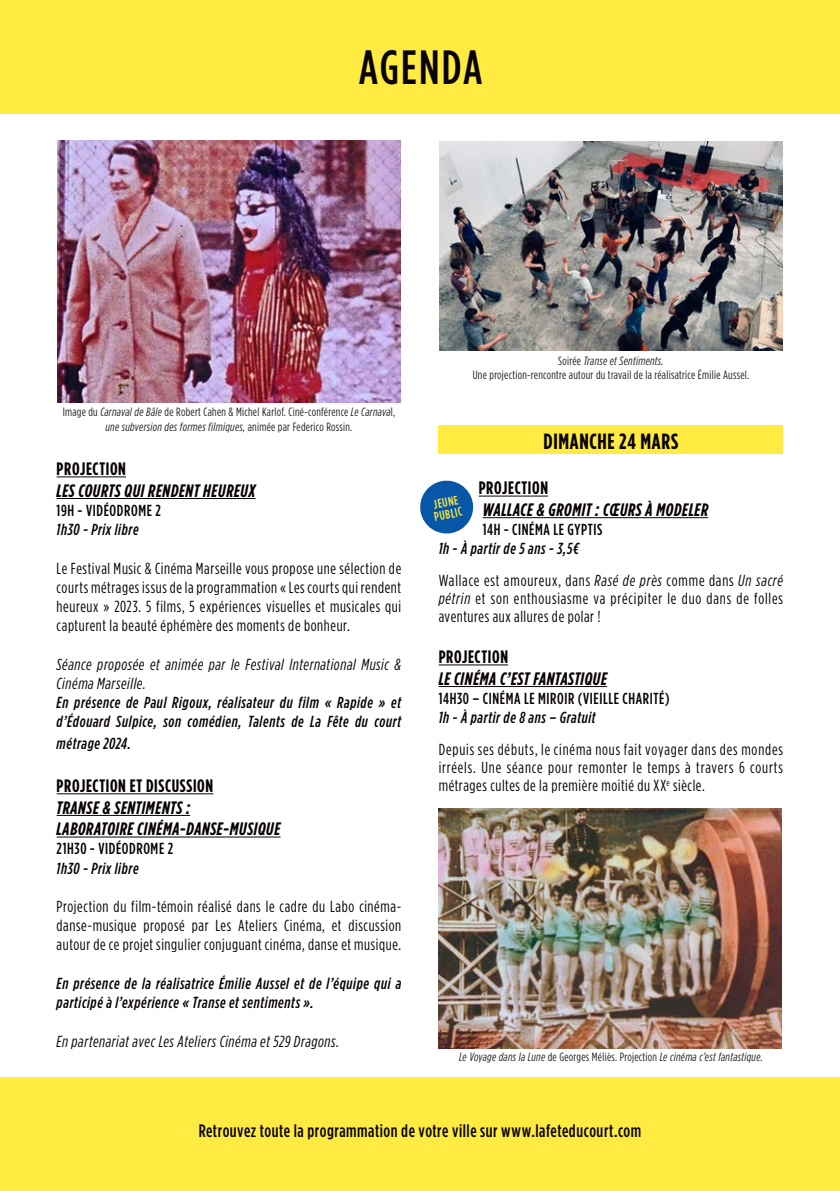
<style>
.page{position:relative;width:840px;height:1191px;background:#fff}
.page>*{position:absolute;margin:0;border:0;box-sizing:border-box;transform-origin:0 0}
.t1{font:500 48px "Gotham Condensed";letter-spacing:.04em;color:#080302}
.t2{font:700 22px "Gotham Condensed";letter-spacing:.035em;color:#080302}
.t3{font:italic 700 18px "Gotham Condensed";letter-spacing:.03em;color:#080302}
.t4{font:500 18px "Gotham Condensed";letter-spacing:.03em;color:#080302}
.t5{font:700 18px "Gotham Condensed";letter-spacing:.035em;color:#080302}
.t6{font:16px/19.2px "Gotham Condensed";letter-spacing:.04em;color:#080302;text-align:justify}
.t7{font:italic 500 16px/19.2px "Gotham Condensed";letter-spacing:.04em;color:#080302}
.t8{font:italic 16px/19.2px "Gotham Condensed";letter-spacing:.035em;color:#080302}
.t9{font:500 16px "Gotham Condensed";letter-spacing:.04em;color:#080302}
.t10{font:500 12.6px/12px "Gotham Condensed";color:#ffeb42}
.t11{font:12px/14.4px "Gotham Condensed";letter-spacing:.025em;color:#231f20;text-align:center}
.t12{font:italic 12px "Gotham Condensed";letter-spacing:.025em;color:#231f20}
.s1{font-style:italic}
.s2{font-style:normal}
</style>
<div class="page">
<div style="left:0;top:0;width:839px;height:113px;background:#ffeb42"></div>
<div style="left:0;top:1077px;width:839px;height:114px;background:#ffeb42"></div>
<hr style="left:57px;top:476px;width:69px;height:1px;background:#080302">
<hr style="left:57px;top:498px;width:198px;height:1px;background:#080302">
<hr style="left:57px;top:793px;width:156px;height:1px;background:#080302">
<hr style="left:57px;top:815px;width:133px;height:1px;background:#080302">
<hr style="left:57px;top:836px;width:223px;height:1px;background:#080302">
<img style="left:57px;top:141px;width:343px;height:262px">
<hr style="left:478px;top:495px;width:69px;height:1px;background:#080302">
<hr style="left:482px;top:517px;width:225px;height:1px;background:#080302">
<hr style="left:438px;top:664px;width:69px;height:1px;background:#080302">
<hr style="left:438px;top:686px;width:168px;height:1px;background:#080302">
<img style="left:439px;top:141px;width:343px;height:210px">
<div style="left:438px;top:426px;width:344px;height:28px;background:#ffeb42"></div>
<img style="left:438px;top:808px;width:343px;height:240px">
<svg style="left:420px;top:480px;width:53px;height:54px"></svg>
<p class="t1" style="left:359px;top:39px;width:125px">AGENDA</p>
<p class="t11" style="left:63px;top:404px;width:334px">Image du <span class="s1">Carnaval de Bâle</span> de Robert Cahen &amp; Michel Karlof. Ciné-conférence <span class="s1">Le Carnava</span>l, <span class="s1">une subversion des formes filmiques,</span> animée par Federico Rossin.</p>
<p class="t5" style="left:57px;top:458px;width:71px">PROJECTION</p>
<p class="t3" style="left:57px;top:480px;width:200px">LES COURTS QUI RENDENT HEUREUX</p>
<p class="t9" style="left:57px;top:501px;width:106px">19H - VIDÉODROME 2</p>
<p class="t7" style="left:57px;top:520px;width:83px">1h30 - Prix libre</p>
<p class="t6" style="left:57px;top:558px;width:346px">Le Festival Music &amp; Cinéma Marseille vous propose une sélection de courts métrages issus de la programmation « Les courts qui rendent heureux » 2023. 5 films, 5 expériences visuelles et musicales qui capturent la beauté éphémère des moments de bonheur.</p>
<p class="t8" style="left:57px;top:654px;width:346px">Séance proposée et animée par le Festival International Music &amp;<br>Cinéma Marseille.</p>
<p class="t7" style="left:57px;top:692px;width:346px">En présence de Paul Rigoux, réalisateur du film « Rapide » et d’Édouard Sulpice, son comédien, Talents de La Fête du court</p>
<p class="t7" style="left:57px;top:733px;width:76px">métrage 2024.</p>
<p class="t5" style="left:57px;top:775px;width:158px">PROJECTION ET DISCUSSION</p>
<p class="t3" style="left:57px;top:796px;width:135px">TRANSE &amp; SENTIMENTS :</p>
<p class="t3" style="left:57px;top:818px;width:225px">LABORATOIRE CINÉMA-DANSE-MUSIQUE</p>
<p class="t9" style="left:57px;top:839px;width:118px">21H30 - VIDÉODROME 2</p>
<p class="t7" style="left:57px;top:858px;width:83px">1h30 - Prix libre</p>
<p class="t6" style="left:57px;top:896px;width:346px">Projection du film-témoin réalisé dans le cadre du Labo cinéma-</p>
<p class="t6" style="left:57px;top:916px;width:346px">danse-musique proposé par Les Ateliers Cinéma, et discussion</p>
<p class="t6" style="left:57px;top:935px;width:346px">autour de ce projet singulier conjuguant cinéma, danse et musique.</p>
<p class="t7" style="left:57px;top:973px;width:346px">En présence de la réalisatrice Émilie Aussel et de l’équipe qui a</p>
<p class="t7" style="left:57px;top:992px;width:258px">participé à l’expérience « Transe et sentiments ».</p>
<p class="t8" style="left:57px;top:1031px;width:284px">En partenariat avec Les Ateliers Cinéma et 529 Dragons.</p>
<p class="t12" style="left:558px;top:354px;width:107px"><span class="s2">Soirée</span> Transe et Sentiments.</p>
<p class="t11" style="left:472px;top:368px;width:278px">Une projection-rencontre autour du travail de la réalisatrice Émilie Aussel.</p>
<p class="t2" style="left:543px;top:428px;width:136px">DIMANCHE 24 MARS</p>
<p class="t5" style="left:478px;top:477px;width:71px">PROJECTION</p>
<p class="t3" style="left:482px;top:499px;width:227px">WALLACE &amp; GROMIT : CŒURS À MODELER</p>
<p class="t9" style="left:482px;top:520px;width:121px">14H - CINÉMA LE GYPTIS</p>
<p class="t7" style="left:438px;top:539px;width:142px">1h - À partir de 5 ans - 3,5€</p>
<p class="t6" style="left:438px;top:571px;width:345px">Wallace est amoureux, dans <span class="s1">Rasé de près</span> comme dans <span class="s1">Un sacré</span></p>
<p class="t6" style="left:438px;top:589px;width:345px"><span class="s1">pétrin</span> et son enthousiasme va précipiter le duo dans de folles</p>
<p class="t6" style="left:438px;top:607px;width:163px">aventures aux allures de polar !</p>
<p class="t5" style="left:438px;top:646px;width:71px">PROJECTION</p>
<p class="t3" style="left:438px;top:668px;width:170px">LE CINÉMA C’EST FANTASTIQUE</p>
<p class="t9" style="left:438px;top:689px;width:232px">14H30 – CINÉMA LE MIROIR (VIEILLE CHARITÉ)</p>
<p class="t7" style="left:438px;top:708px;width:158px">1h - À partir de 8 ans – Gratuit</p>
<p class="t6" style="left:438px;top:740px;width:346px;line-height:18px">Depuis ses débuts, le cinéma nous fait voyager dans des mondes irréels. Une séance pour remonter le temps à travers 6 courts</p>
<p class="t6" style="left:438px;top:776px;width:267px">métrages cultes de la première moitié du XX<sup>e</sup> siècle.</p>
<p class="t10" style="left:430px;top:499px;width:30px;rotate:-11deg">JEUNE<br>PUBLIC</p>
<p class="t12" style="left:459px;top:1049px;width:305px">Le Voyage dans la Lune <span class="s2">de Georges Méliès. Projection</span> Le cinéma c’est fantastique.</p>
<p class="t4" style="left:198px;top:1120px;width:444px">Retrouvez toute la programmation de votre ville sur www.lafeteducourt.com</p>
</div>
